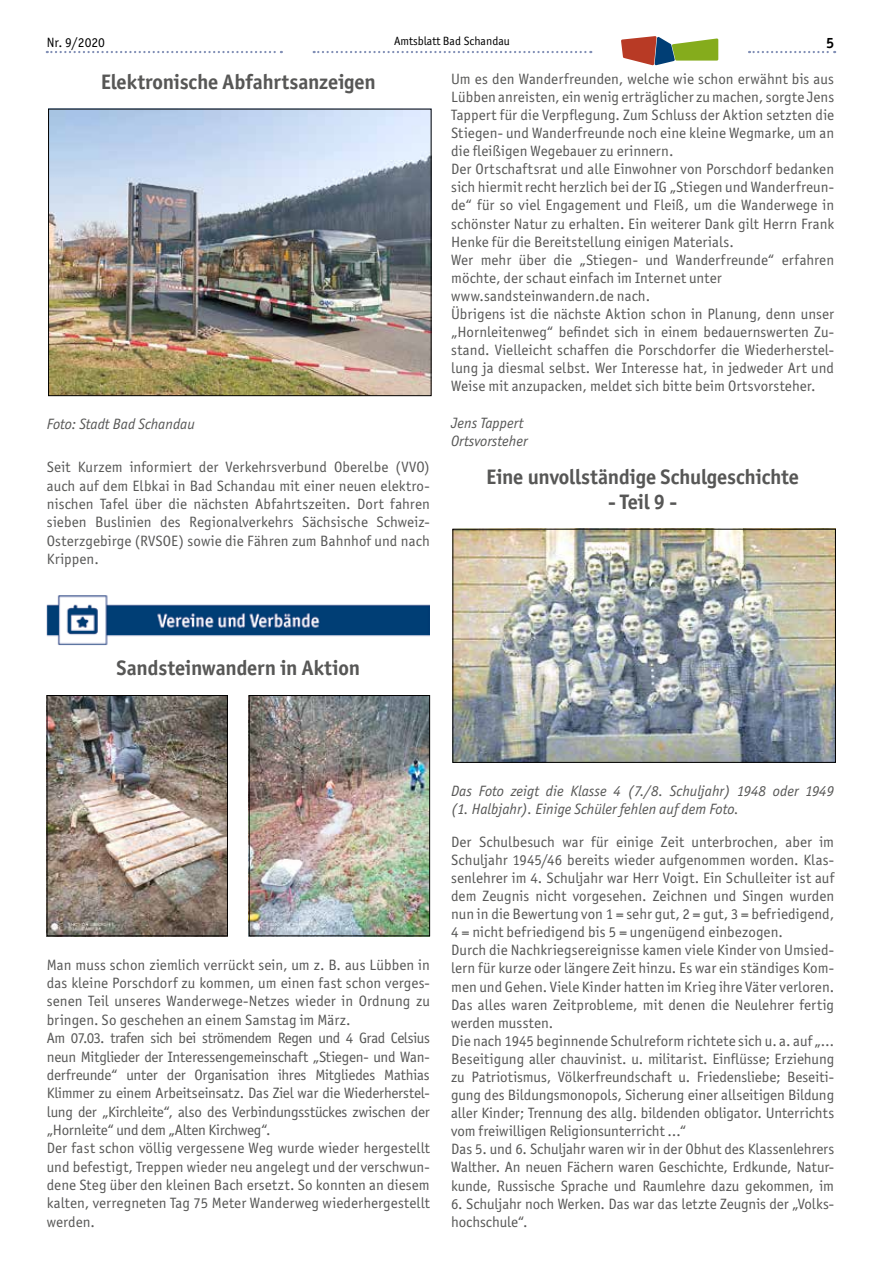
<style>
.page{position:relative;width:881px;height:1263px;background:#fff}
.page>*{position:absolute;margin:0;border:0;box-sizing:border-box;transform-origin:0 0}
.t1{font:700 21px "Officina San ITC";letter-spacing:-.005em;color:#575756}
.t2{font:15px/18.1px "Officina San ITC";letter-spacing:.005em;color:#575756}
.t3{font:italic 15px/18.1px "Officina San ITC";color:#575756}
.t4{font:700 15px "Officina San ITC";color:#000}
.t5{font:13.5px "Officina San ITC";color:#000}
.t6{font:12px "Officina San ITC";color:#000}
</style>
<div class="page">
<svg style="left:313px;top:51px;width:278px;height:2px"></svg>
<svg style="left:47px;top:51px;width:235px;height:2px"></svg>
<svg style="left:748px;top:51px;width:86px;height:2px"></svg>
<svg style="left:621px;top:36px;width:97px;height:29px"></svg>
<img style="left:454px;top:531px;width:379px;height:230px">
<div style="left:452px;top:529px;width:383px;height:234px;border:1px solid #000"></div>
<img style="left:50px;top:111px;width:379px;height:283px">
<div style="left:48px;top:109px;width:383px;height:287px;border:1px solid #000"></div>
<img style="left:47px;top:595px;width:382px;height:50px">
<img style="left:251px;top:697px;width:176px;height:237px">
<div style="left:249px;top:695px;width:180px;height:241px;border:1px solid #000"></div>
<img style="left:49px;top:697px;width:176px;height:237px">
<div style="left:47px;top:695px;width:180px;height:241px;border:1px solid #000"></div>
<p class="t5" style="left:47px;top:34px;width:60px">Nr. 9/2020</p>
<p class="t6" style="left:394px;top:34px;width:117px">Amtsblatt Bad Schandau</p>
<p class="t4" style="left:825px;top:34px;width:10px">5</p>
<p class="t2" style="left:451px;top:70px;width:384px">Um es den Wanderfreunden, welche wie schon erwähnt bis aus Lübben anreisten, ein wenig erträglicher zu machen, sorgte Jens Tappert für die Verpflegung. Zum Schluss der Aktion setzten die Stiegen- und Wanderfreunde noch eine kleine Wegmarke, um an die fleißigen Wegebauer zu erinnern.<br>Der Ortschaftsrat und alle Einwohner von Porschdorf bedanken sich hiermit recht herzlich bei der IG „Stiegen und Wanderfreun&shy;de“ für so viel Engagement und Fleiß, um die Wanderwege in schönster Natur zu erhalten. Ein weiterer Dank gilt Herrn Frank Henke für die Bereitstellung einigen Materials.<br>Wer mehr über die „Stiegen- und Wanderfreunde“ erfahren möchte, der schaut einfach im Internet unter www.sandsteinwandern.de nach.<br>Übrigens ist die nächste Aktion schon in Planung, denn unser „Hornleitenweg“ befindet sich in einem bedauernswerten Zu&shy;stand. Vielleicht schaffen die Porschdorfer die Wiederherstel&shy;lung ja diesmal selbst. Wer Interesse hat, in jedweder Art und Weise mit anzupacken, meldet sich bitte beim Ortsvorsteher.</p>
<p class="t3" style="left:451px;top:413px;width:78px">Jens Tappert<br>Ortsvorsteher</p>
<h1 class="t1" style="left:486px;top:464px;width:314px">Eine unvollständige Schulgeschichte</h1>
<h1 class="t1" style="left:607px;top:489px;width:71px">- Teil 9 -</h1>
<h1 class="t1" style="left:101px;top:69px;width:276px">Elektronische Abfahrtsanzeigen</h1>
<p class="t3" style="left:47px;top:415px;width:150px">Foto: Stadt Bad Schandau</p>
<p class="t2" style="left:47px;top:458px;width:384px;text-align:justify">Seit Kurzem informiert der Verkehrsverbund Oberelbe (VVO) auch auf dem Elbkai in Bad Schandau mit einer neuen elektro&shy;nischen Tafel über die nächsten Abfahrtszeiten. Dort fahren sieben Buslinien des Regionalverkehrs Sächsische Schweiz-Osterzgebirge (RVSOE) sowie die Fähren zum Bahnhof und nach Krippen.</p>
<h1 class="t1" style="left:117px;top:655px;width:245px">Sandsteinwandern in Aktion</h1>
<p class="t2" style="left:47px;top:955px;width:384px">Man muss schon ziemlich verrückt sein, um z. B. aus Lübben in das kleine Porschdorf zu kommen, um einen fast schon verges&shy;senen Teil unseres Wanderwege-Netzes wieder in Ordnung zu bringen. So geschehen an einem Samstag im März.<br>Am 07.03. trafen sich bei strömendem Regen und 4 Grad Celsius neun Mitglieder der Interessengemeinschaft „Stiegen- und Wan&shy;derfreunde“ unter der Organisation ihres Mitgliedes Mathias Klimmer zu einem Arbeitseinsatz. Das Ziel war die Wiederherstel&shy;lung der „Kirchleite“, also des Verbindungsstückes zwischen der „Hornleite“ und dem „Alten Kirchweg“.<br>Der fast schon völlig vergessene Weg wurde wieder hergestellt und befestigt, Treppen wieder neu angelegt und der verschwun&shy;dene Steg über den kleinen Bach ersetzt. So konnten an diesem kalten, verregneten Tag 75 Meter Wanderweg wiederhergestellt werden.</p>
<p class="t3" style="left:451px;top:781px;width:384px">Das Foto zeigt die Klasse 4 (7./8. Schuljahr) 1948 oder 1949 (1. Halbjahr). Einige Schüler fehlen auf dem Foto.</p>
<p class="t2" style="left:451px;top:832px;width:384px">Der Schulbesuch war für einige Zeit unterbrochen, aber im Schuljahr 1945/46 bereits wieder aufgenommen worden. Klas&shy;senlehrer im 4. Schuljahr war Herr Voigt. Ein Schulleiter ist auf dem Zeugnis nicht vorgesehen. Zeichnen und Singen wurden nun in die Bewertung von 1 = sehr gut, 2 = gut, 3 = befriedigend, 4 = nicht befriedigend bis 5 = ungenügend einbezogen.<br>Durch die Nachkriegsereignisse kamen viele Kinder von Umsied&shy;lern für kurze oder längere Zeit hinzu. Es war ein ständiges Kom&shy;men und Gehen. Viele Kinder hatten im Krieg ihre Väter verloren.<br>Das alles waren Zeitprobleme, mit denen die Neulehrer fertig werden mussten.<br>Die nach 1945 beginnende Schulreform richtete sich u. a. auf „… Beseitigung aller chauvinist. u. militarist. Einflüsse; Erziehung zu Patriotismus, Völkerfreundschaft u. Friedensliebe; Beseiti&shy;gung des Bildungsmonopols, Sicherung einer allseitigen Bildung aller Kinder; Trennung des allg. bildenden obligator. Unterrichts vom freiwilligen Religionsunterricht …“<br>Das 5. und 6. Schuljahr waren wir in der Obhut des Klassenlehrers Walther. An neuen Fächern waren Geschichte, Erdkunde, Natur&shy;kunde, Russische Sprache und Raumlehre dazu gekommen, im</p>
<p class="t2" style="left:451px;top:1194px;width:384px">6. Schuljahr noch Werken. Das war das letzte Zeugnis der „Volks&shy;hochschule“.</p>
</div>
